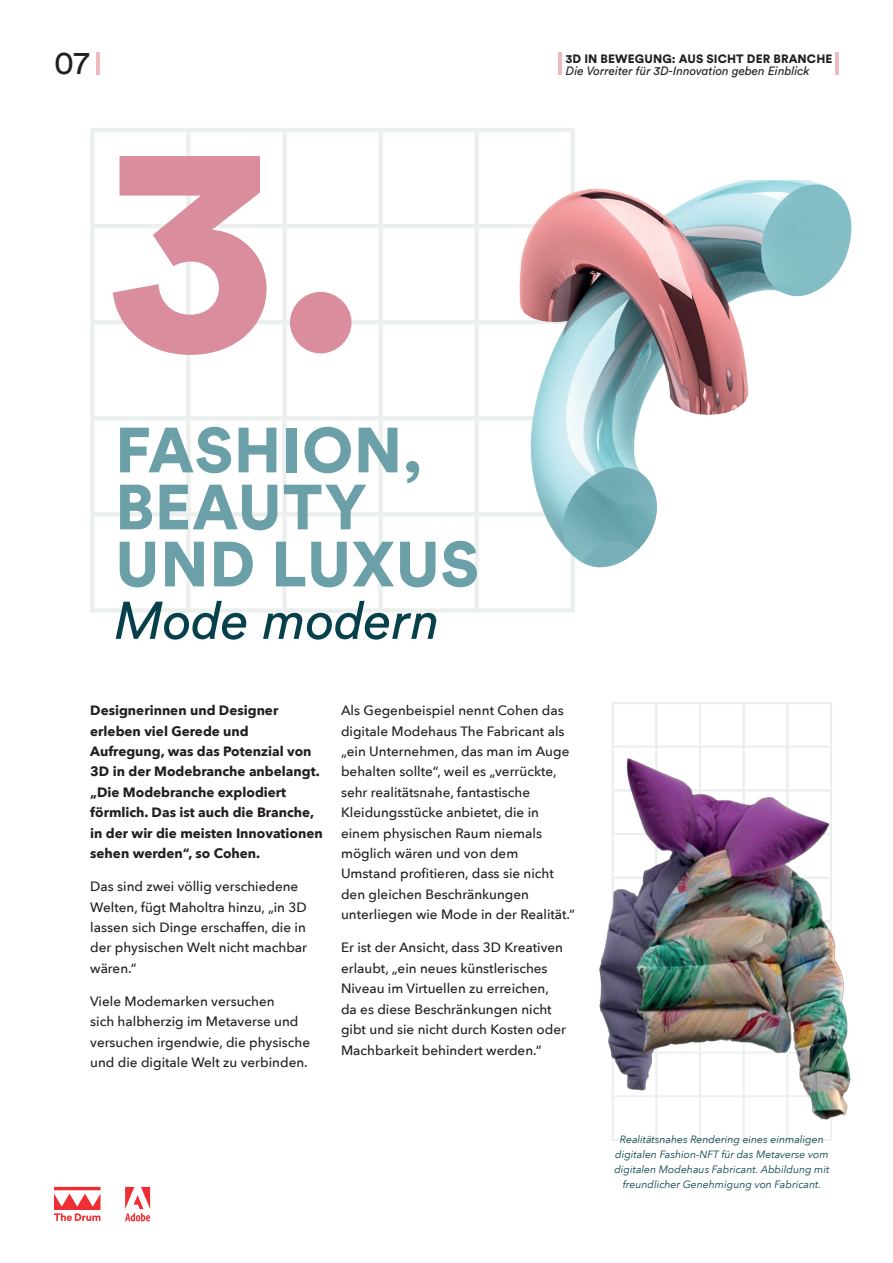
<style>
.page{position:relative;width:893px;height:1263px;background:#fff}
.page>*{position:absolute;margin:0;border:0;box-sizing:border-box;transform-origin:0 0}
.t1{font:900 300px "Circular Std";color:#da8d9c}
.t2{font:900 63px/57px "Circular Std";letter-spacing:.01em;color:#6ca0a9}
.t3{font:italic 52.5px "Circular Std";color:#06404b}
.t4{font:32.4px "Circular Std";color:#231f20}
.t5{font:500 13.5px/20.4px "Avenir Next";color:#231f20}
.t6{font:700 13.5px/20.4px "Avenir Next";color:#231f20}
.t7{font:italic 12px "Circular Std";color:#231f20}
.t8{font:900 12px "Circular Std";letter-spacing:.01em;color:#231f20}
.t9{font:italic 10.5px/15px "Avenir Next";color:#06404b;text-align:center}
</style>
<div class="page">
<svg style="left:90px;top:128px;width:485px;height:484px"></svg>
<svg style="left:54px;top:1187px;width:47px;height:34px"></svg>
<svg style="left:125px;top:1187px;width:25px;height:34px"></svg>
<hr style="left:836px;top:53px;width:3px;height:22px;background:#ecbbbd">
<hr style="left:97px;top:53px;width:3px;height:22px;background:#ecbbbd">
<hr style="left:558px;top:53px;width:3px;height:22px;background:#ecbbbd">
<img style="left:520px;top:180px;width:331px;height:387px">
<img style="left:599px;top:702px;width:252px;height:439px">
<h3 class="t4" style="left:54px;top:43px;width:37px">07</h3>
<p class="t8" style="left:566px;top:50px;width:268px">3D IN BEWEGUNG: AUS SICHT DER BRANCHE</p>
<p class="t7" style="left:566px;top:63px;width:245px">Die Vorreiter für 3D-Innovation geben Einblick</p>
<h1 class="t1" style="left:111px;top:46px;width:261px">3.</h1>
<h2 class="t2" style="left:115px;top:420px;width:365px">FASHION,<br>BEAUTY<br>UND LUXUS</h2>
<h3 class="t3" style="left:115px;top:588px;width:327px">Mode modern</h3>
<p class="t6" style="left:90px;top:700px;width:234px">Designerinnen und Designer erleben viel Gerede und<br>Aufregung, was das Potenzial von<br>3D in der Modebranche anbelangt. „Die Modebranche explodiert förmlich. Das ist auch die Branche, in der wir die meisten Innovationen sehen werden“, so Cohen.</p>
<p class="t5" style="left:90px;top:876px;width:218px">Das sind zwei völlig verschiedene<br>Welten, fügt Maholtra hinzu, „in 3D lassen sich Dinge erschaffen, die in der physischen Welt nicht machbar wären.“</p>
<p class="t5" style="left:90px;top:990px;width:221px">Viele Modemarken versuchen<br>sich halbherzig im Metaverse und versuchen irgendwie, die physische und die digitale Welt zu verbinden.</p>
<p class="t5" style="left:341px;top:700px;width:235px">Als Gegenbeispiel nennt Cohen das digitale Modehaus The Fabricant als „ein Unternehmen, das man im Auge behalten sollte“, weil es „verrückte, sehr realitätsnahe, fantastische Kleidungsstücke anbietet, die in einem physischen Raum niemals möglich wären und von dem Umstand profitieren, dass sie nicht den gleichen Beschränkungen unterliegen wie Mode in der Realität.“</p>
<p class="t5" style="left:341px;top:937px;width:226px">Er ist der Ansicht, dass 3D Kreativen erlaubt, „ein neues künstlerisches Niveau im Virtuellen zu erreichen, da es diese Beschränkungen nicht gibt und sie nicht durch Kosten oder Machbarkeit behindert werden.“</p>
<p class="t9" style="left:614px;top:1131px;width:216px">Realitätsnahes Rendering eines einmaligen digitalen Fashion-NFT für das Metaverse vom digitalen Modehaus Fabricant. Abbildung mit freundlicher Genehmigung von Fabricant.</p>
</div>
